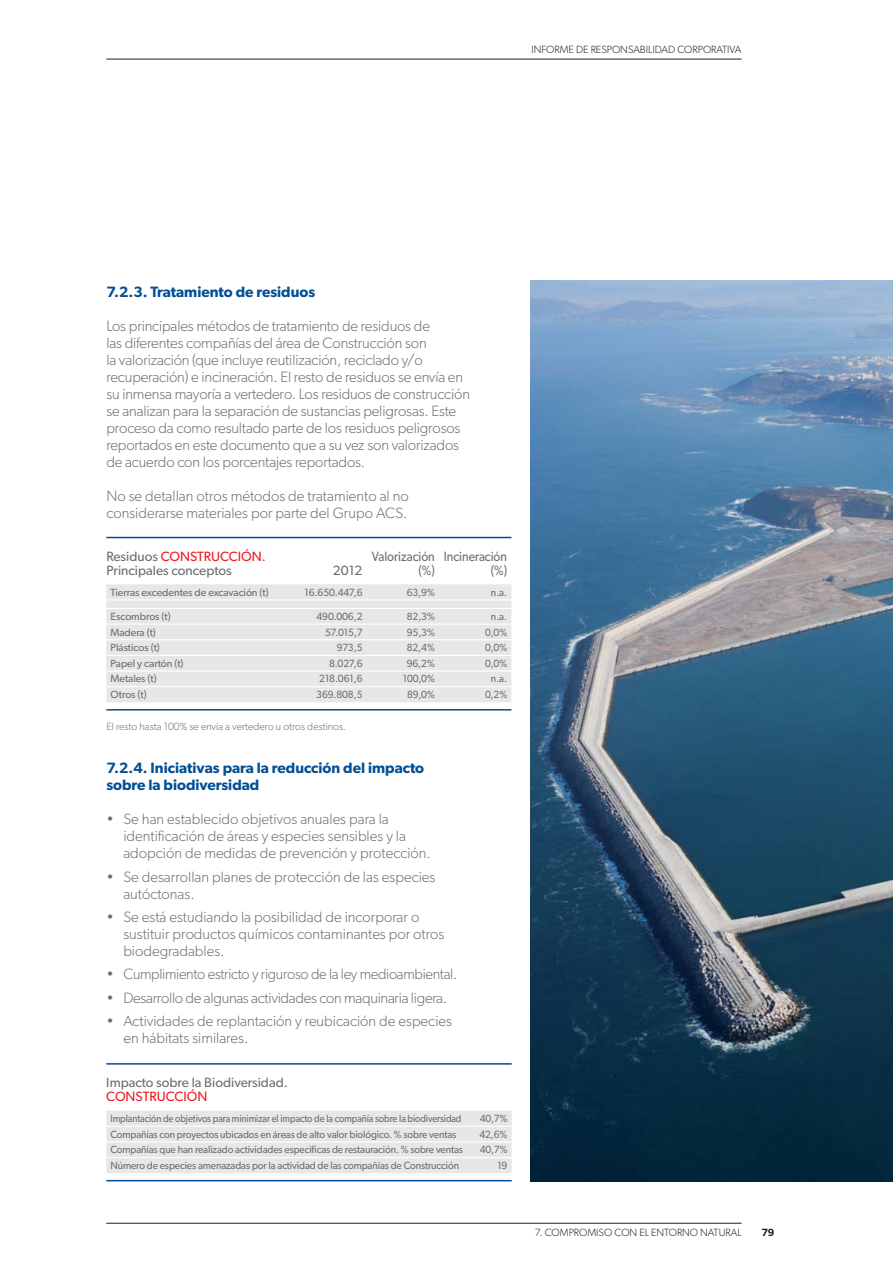
<style>
.page{position:relative;width:893px;height:1263px;background:#fff}
.page>*{position:absolute;margin:0;border:0;box-sizing:border-box;transform-origin:0 0}
.t1{font:300 15px/17px "Gibson";letter-spacing:-.01em;color:#6d6e70}
.t2{font:600 15px/17px "Gibson";color:#004e94}
.t3{font:13.5px/13.5px "Gibson";color:#6d6e70}
.t4{font:13.5px/13.5px "Gibson";color:#6d6e70;text-align:right;scale:.9 1}
.t5{font:13.5px "Gibson";color:#ed1c24}
.t6{font:10.5px "Gibson";letter-spacing:-.01em;color:#6d6e70;scale:.95 1}
.t7{font:10.5px "Gibson";letter-spacing:-.01em;color:#6d6e70}
.t8{font:10.5px "Gibson";letter-spacing:-.01em;color:#6d6e70;scale:.89 1}
.t9{font:300 10.5px "Gibson";color:#231f20}
.t10{font:300 10.5px "Gibson";color:#6d6e70}
.t11{font:600 10.5px "Gibson";color:#231f20}
.s1{color:#ed1c24}
</style>
<div class="page">
<hr style="left:106px;top:1223px;width:636px;height:1px;background:#231f20">
<hr style="left:106px;top:59px;width:636px;height:1px;background:#231f20">
<div style="left:106px;top:584px;width:405px;height:118px;background:#e6e7e8"></div>
<hr style="left:106px;top:599px;width:405px;height:1px;background:#fff">
<hr style="left:106px;top:608px;width:405px;height:1px;background:#fff">
<hr style="left:106px;top:623px;width:405px;height:2px;background:#fff">
<hr style="left:106px;top:639px;width:405px;height:1px;background:#fff">
<hr style="left:106px;top:655px;width:405px;height:1px;background:#fff">
<hr style="left:106px;top:670px;width:405px;height:2px;background:#fff">
<hr style="left:106px;top:686px;width:405px;height:1px;background:#fff">
<hr style="left:106px;top:537px;width:405px;height:1px;background:#004e94">
<hr style="left:106px;top:709px;width:405px;height:1px;background:#004e94">
<div style="left:106px;top:1111px;width:406px;height:62px;background:#e6e7e8"></div>
<hr style="left:106px;top:1126px;width:406px;height:1px;background:#fff">
<hr style="left:106px;top:1141px;width:406px;height:1px;background:#fff">
<hr style="left:106px;top:1157px;width:406px;height:1px;background:#fff">
<hr style="left:106px;top:1063px;width:406px;height:1px;background:#004e94">
<hr style="left:106px;top:1180px;width:406px;height:1px;background:#004e94">
<img style="left:530px;top:280px;width:363px;height:901px">
<p class="t9" style="left:531px;top:46px;width:212px">INFORME DE RESPONSABILIDAD CORPORATIVA</p>
<p class="t2" style="left:106px;top:285px;width:210px">7.2.3. Tratamiento de residuos</p>
<p class="t1" style="left:106px;top:319px;width:365px">Los principales métodos de tratamiento de residuos de<br>las diferentes compañías del área de Construcción son<br>la valorización (que incluye reutilización, reciclado y/o recuperación) e incineración. El resto de residuos se envía en su inmensa mayoría a vertedero. Los residuos de construcción se analizan para la separación de sustancias peligrosas. Este proceso da como resultado parte de los residuos peligrosos reportados en este documento que a su vez son valorizados de acuerdo con los porcentajes reportados.</p>
<p class="t1" style="left:106px;top:489px;width:304px">No se detallan otros métodos de tratamiento al no considerarse materiales por parte del Grupo ACS.</p>
<p class="t3" style="left:106px;top:551px;width:161px">Residuos <span class="s1">CONSTRUCCIÓN</span>.<br>Principales conceptos</p>
<p class="t3" style="left:333px;top:565px;width:31px">2012</p>
<p class="t4" style="left:372px;top:551px;width:72px">Valorización (%)</p>
<p class="t4" style="left:444px;top:551px;width:72px">Incineración (%)</p>
<p class="t7" style="left:111px;top:588px;width:160px">Tierras excedentes de excavación (t)</p>
<p class="t6" style="left:305px;top:588px;width:63px">16.650.447,6</p>
<p class="t6" style="left:407px;top:588px;width:31px">63,9%</p>
<p class="t6" style="left:491px;top:588px;width:19px">n.a.</p>
<p class="t7" style="left:111px;top:613px;width:62px">Escombros (t)</p>
<p class="t6" style="left:316px;top:613px;width:50px">490.006,2</p>
<p class="t6" style="left:407px;top:613px;width:31px">82,3%</p>
<p class="t6" style="left:491px;top:613px;width:19px">n.a.</p>
<p class="t7" style="left:111px;top:628px;width:47px">Madera (t)</p>
<p class="t6" style="left:325px;top:628px;width:41px">57.015,7</p>
<p class="t6" style="left:407px;top:628px;width:31px">95,3%</p>
<p class="t6" style="left:485px;top:628px;width:25px">0,0%</p>
<p class="t7" style="left:111px;top:644px;width:51px">Plásticos (t)</p>
<p class="t6" style="left:337px;top:644px;width:28px">973,5</p>
<p class="t6" style="left:407px;top:644px;width:31px">82,4%</p>
<p class="t6" style="left:485px;top:644px;width:25px">0,0%</p>
<p class="t7" style="left:111px;top:659px;width:75px">Papel y cartón (t)</p>
<p class="t6" style="left:329px;top:659px;width:37px">8.027,6</p>
<p class="t6" style="left:407px;top:659px;width:31px">96,2%</p>
<p class="t6" style="left:485px;top:659px;width:25px">0,0%</p>
<p class="t7" style="left:111px;top:675px;width:48px">Metales (t)</p>
<p class="t6" style="left:319px;top:675px;width:47px">218.061,6</p>
<p class="t6" style="left:403px;top:675px;width:35px">100,0%</p>
<p class="t6" style="left:491px;top:675px;width:19px">n.a.</p>
<p class="t7" style="left:111px;top:691px;width:38px">Otros (t)</p>
<p class="t6" style="left:316px;top:691px;width:50px">369.808,5</p>
<p class="t6" style="left:407px;top:691px;width:31px">89,0%</p>
<p class="t6" style="left:485px;top:691px;width:25px">0,2%</p>
<p class="t10" style="left:106px;top:723px;width:241px">El resto hasta 100% se envía a vertedero u otros destinos.</p>
<p class="t2" style="left:106px;top:761px;width:319px">7.2.4. Iniciativas para la reducción del impacto sobre la biodiversidad</p>
<p class="t1" style="left:123px;top:812px;width:309px;text-indent:-17px">• Se han establecido objetivos anuales para la identificación de áreas y especies sensibles y la adopción de medidas de prevención y protección.</p>
<p class="t1" style="left:123px;top:869px;width:314px;text-indent:-17px">• Se desarrollan planes de protección de las especies autóctonas.</p>
<p class="t1" style="left:123px;top:910px;width:323px;text-indent:-17px">• Se está estudiando la posibilidad de incorporar o sustituir productos químicos contaminantes por otros biodegradables.</p>
<p class="t1" style="left:106px;top:967px;width:352px">• Cumplimiento estricto y riguroso de la ley medioambiental.</p>
<p class="t1" style="left:106px;top:991px;width:342px">• Desarrollo de algunas actividades con maquinaria ligera.</p>
<p class="t1" style="left:123px;top:1014px;width:330px;text-indent:-17px">• Actividades de replantación y reubicación de especies en hábitats similares.</p>
<p class="t3" style="left:106px;top:1077px;width:183px">Impacto sobre la Biodiversidad.</p>
<p class="t5" style="left:106px;top:1091px;width:103px">CONSTRUCCIÓN</p>
<p class="t8" style="left:111px;top:1115px;width:396px">Implantación de objetivos para minimizar el impacto de la compañía sobre la biodiversidad</p>
<p class="t6" style="left:480px;top:1115px;width:31px">40,7%</p>
<p class="t6" style="left:111px;top:1130px;width:365px">Compañías con proyectos ubicados en áreas de alto valor biológico. % sobre ventas</p>
<p class="t6" style="left:479px;top:1130px;width:31px">42,6%</p>
<p class="t6" style="left:111px;top:1146px;width:373px">Compañías que han realizado actividades especificas de restauración. % sobre ventas</p>
<p class="t6" style="left:480px;top:1146px;width:31px">40,7%</p>
<p class="t6" style="left:111px;top:1162px;width:368px">Número de especies amenazadas por la actividad de las compañías de Construcción</p>
<p class="t6" style="left:497px;top:1162px;width:12px">19</p>
<p class="t9" style="left:535px;top:1229px;width:208px">7. COMPROMISO CON EL ENTORNO NATURAL</p>
<p class="t11" style="left:761px;top:1229px;width:14px">79</p>
</div>
